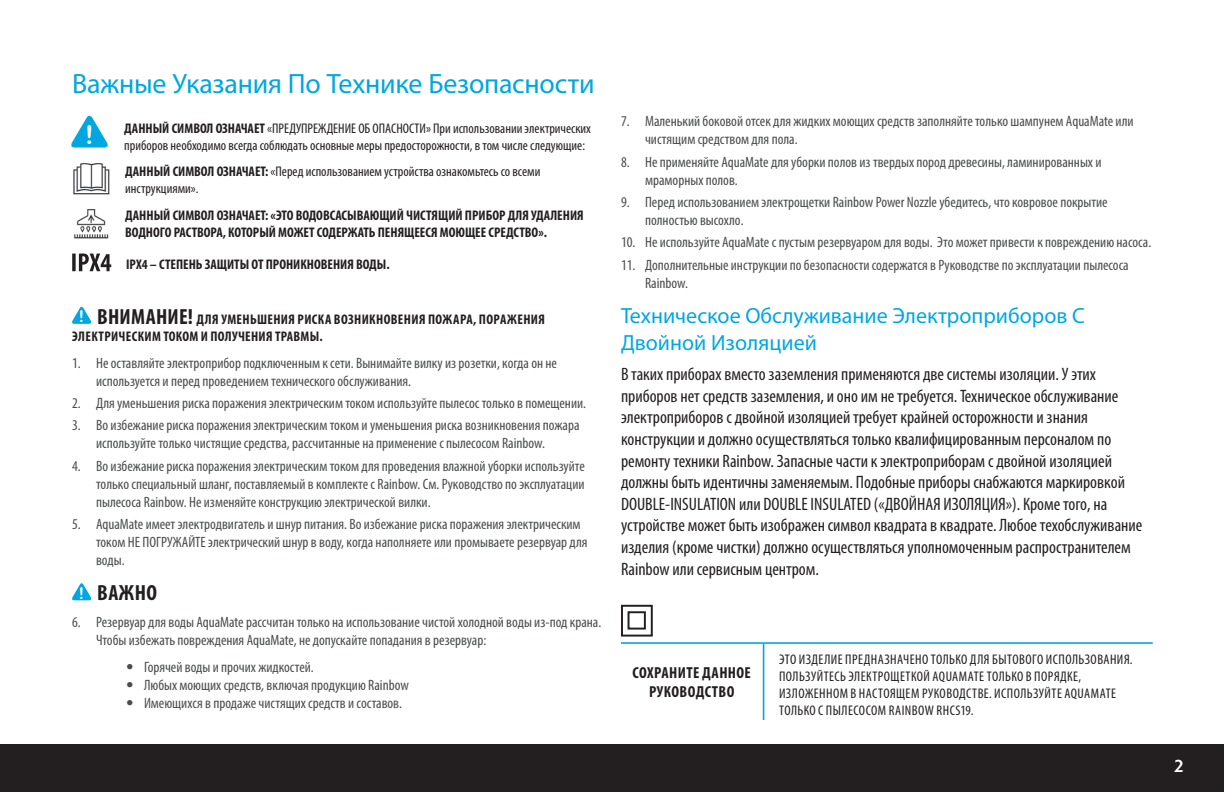
<style>
.page{position:relative;width:1224px;height:792px;background:#fff}
.page>*{position:absolute;margin:0;border:0;box-sizing:border-box;transform-origin:0 0}
.t1{font:28px "Myriad Pro";letter-spacing:-.01em;color:#00a7e1}
.t2{font:22px/26.4px "Myriad Pro";color:#00a7e1}
.t3{font:700 condensed 22px "Myriad Pro";letter-spacing:.02em;color:#231f20}
.t4{font:condensed 18px/21.6px "Myriad Pro";color:#231f20}
.t5{font:700 condensed 16px/19.2px "Myriad Pro";letter-spacing:.025em;color:#231f20;text-align:center}
.t6{font:500 16px "Dunbar Tall";color:#fff}
.t7{font:condensed 15px/18px "Myriad Pro";color:#4b4c4d}
.t8{font:condensed 14px/16.8px "Myriad Pro";letter-spacing:.005em;color:#231f20}
.t9{font:condensed 14px/16.8px "Myriad Pro";letter-spacing:.03em;color:#231f20}
.t10{font:700 condensed 14px/16.8px "Myriad Pro";color:#231f20}
.t11{font:700 condensed 14px/16.8px "Myriad Pro";letter-spacing:.025em;color:#231f20}
.s1{font-family:"Arial Rounded MT Bold";font-stretch:normal;font-size:25.6px;color:#fff}
.s2{font-weight:700}
.s3{font-family:"Arial Rounded MT Bold";font-weight:400;font-stretch:normal;font-size:16.2px;color:#fff}
.s4{font-size:22px}
.s5{font-family:"Helvetica Neue LT Std";font-weight:300}
</style>
<div class="page">
<div style="left:0;top:744px;width:1224px;height:48px;background:#231f20"></div>
<svg style="left:72px;top:306px;width:20px;height:18px"></svg>
<svg style="left:72px;top:583px;width:20px;height:17px"></svg>
<hr style="left:621px;top:642px;width:532px;height:2px;background:#00a7e1">
<hr style="left:763px;top:644px;width:1px;height:76px;background:#00a7e1">
<div style="left:621px;top:605px;width:32px;height:32px;border:2px solid #231f20"></div>
<div style="left:628px;top:611px;width:18px;height:19px;border:2px solid #231f20"></div>
<svg style="left:71px;top:115px;width:37px;height:33px"></svg>
<img style="left:73px;top:163px;width:37px;height:32px">
<img style="left:74px;top:209px;width:35px;height:29px">
<svg style="left:72px;top:253px;width:39px;height:18px"></svg>
<h1 class="t1" style="left:72px;top:66px;width:524px">Важные Указания По Технике Безопасности</h1>
<p class="t8" style="left:124px;top:120px;width:468px;text-indent:-39px"><span class="s1">!</span> <span class="s2">ДАННЫЙ СИМВОЛ ОЗНАЧАЕТ</span> «ПРЕДУПРЕЖДЕНИЕ ОБ ОПАСНОСТИ» При использовании электрических приборов необходимо всегда соблюдать основные меры предосторожности, в том числе следующие:</p>
<p class="t8" style="left:125px;top:163px;width:417px"><span class="s2">ДАННЫЙ СИМВОЛ ОЗНАЧАЕТ:</span> «Перед использованием устройства ознакомьтесь со всеми инструкциями».</p>
<p class="t10" style="left:125px;top:208px;width:460px">ДАННЫЙ СИМВОЛ ОЗНАЧАЕТ: «ЭТО ВОДОВСАСЫВАЮЩИЙ ЧИСТЯЩИЙ ПРИБОР ДЛЯ УДАЛЕНИЯ<br>ВОДНОГО РАСТВОРА, КОТОРЫЙ МОЖЕТ СОДЕРЖАТЬ ПЕНЯЩЕЕСЯ МОЮЩЕЕ СРЕДСТВО».</p>
<p class="t10" style="left:126px;top:256px;width:265px">IPX4 – СТЕПЕНЬ ЗАЩИТЫ ОТ ПРОНИКНОВЕНИЯ ВОДЫ.</p>
<p class="t11" style="left:72px;top:311px;width:474px;text-indent:7px"><span class="s3">!</span> <span class="s4">ВНИМАНИЕ!</span> ДЛЯ УМЕНЬШЕНИЯ РИСКА ВОЗНИКНОВЕНИЯ ПОЖАРА, ПОРАЖЕНИЯ<br>ЭЛЕКТРИЧЕСКИМ ТОКОМ И ПОЛУЧЕНИЯ ТРАВМЫ.</p>
<p class="t7" style="left:96px;top:354px;width:462px;text-indent:-24px">1. Не оставляйте электроприбор подключенным к сети. Вынимайте вилку из розетки, когда он не используется и перед проведением технического обслуживания.</p>
<p class="t7" style="left:72px;top:394px;width:516px">2. Для уменьшения риска поражения электрическим током используйте пылесос только в помещении.</p>
<p class="t7" style="left:96px;top:416px;width:485px;text-indent:-24px">3. Во избежание риска поражения электрическим током и уменьшения риска возникновения пожара используйте только чистящие средства, рассчитанные на применение с пылесосом Rainbow.</p>
<p class="t7" style="left:96px;top:456px;width:490px;text-align:justify;text-indent:-24px">4. Во избежание риска поражения электрическим током для проведения влажной уборки используйте только специальный шланг, поставляемый в комплекте с Rainbow. См. Руководство по эксплуатации пылесоса Rainbow. Не изменяйте конструкцию электрической вилки.</p>
<p class="t7" style="left:96px;top:515px;width:493px;text-indent:-24px">5. AquaMate имеет электродвигатель и шнур питания. Во избежание риска поражения электрическим током НЕ ПОГРУЖАЙТЕ электрический шнур в воду, когда наполняете или промываете резервуар для воды.</p>
<h2 class="t3" style="left:79px;top:581px;width:80px"><span class="s3">!</span> ВАЖНО</h2>
<p class="t7" style="left:96px;top:613px;width:507px;text-indent:-24px">6. Резервуар для воды AquaMate рассчитан только на использование чистой холодной воды из-под крана.<br>Чтобы избежать повреждения AquaMate, не допускайте попадания в резервуар:</p>
<p class="t7" style="left:126px;top:658px;width:189px"><span class="s5">•</span> Горячей воды и прочих жидкостей.</p>
<p class="t7" style="left:126px;top:676px;width:284px"><span class="s5">•</span> Любых моющих средств, включая продукцию Rainbow</p>
<p class="t7" style="left:126px;top:694px;width:278px"><span class="s5">•</span> Имеющихся в продаже чистящих средств и составов.</p>
<p class="t7" style="left:645px;top:112px;width:490px;text-indent:-24px">7. Маленький боковой отсек для жидких моющих средств заполняйте только шампунем AquaMate или чистящим средством для пола.</p>
<p class="t7" style="left:645px;top:153px;width:458px;text-indent:-24px">8. Не применяйте AquaMate для уборки полов из твердых пород древесины, ламинированных и мраморных полов.</p>
<p class="t7" style="left:645px;top:193px;width:464px;text-indent:-24px">9. Перед использованием электрощетки Rainbow Power Nozzle убедитесь, что ковровое покрытие полностью высохло.</p>
<p class="t7" style="left:621px;top:233px;width:532px">10. Не используйте AquaMate с пустым резервуаром для воды. Это может привести к повреждению насоса.</p>
<p class="t7" style="left:645px;top:256px;width:485px;text-indent:-24px">11. Дополнительные инструкции по безопасности содержатся в Руководстве по эксплуатации пылесоса<br>Rainbow.</p>
<h2 class="t2" style="left:621px;top:302px;width:465px">Техническое Обслуживание Электроприборов С<br>Двойной Изоляцией</h2>
<p class="t4" style="left:621px;top:363px;width:523px">В таких приборах вместо заземления применяются две системы изоляции. У этих приборов нет средств заземления, и оно им не требуется. Техническое обслуживание электроприборов с двойной изоляцией требует крайней осторожности и знания конструкции и должно осуществляться только квалифицированным персоналом по ремонту техники Rainbow. Запасные части к электроприборам с двойной изоляцией должны быть идентичны заменяемым. Подобные приборы снабжаются маркировкой DOUBLE-INSULATION или DOUBLE INSULATED («ДВОЙНАЯ ИЗОЛЯЦИЯ»). Кроме того, на устройстве может быть изображен символ квадрата в квадрате. Любое техобслуживание изделия (кроме чистки) должно осуществляться уполномоченным распространителем Rainbow или сервисным центром.</p>
<p class="t5" style="left:633px;top:664px;width:120px">СОХРАНИТЕ ДАННОЕ<br>РУКОВОДСТВО</p>
<p class="t9" style="left:779px;top:651px;width:355px">ЭТО ИЗДЕЛИЕ ПРЕДНАЗНАЧЕНО ТОЛЬКО ДЛЯ БЫТОВОГО ИСПОЛЬЗОВАНИЯ.<br>ПОЛЬЗУЙТЕСЬ ЭЛЕКТРОЩЕТКОЙ AQUAMATE ТОЛЬКО В ПОРЯДКЕ, ИЗЛОЖЕННОМ В НАСТОЯЩЕМ РУКОВОДСТВЕ. ИСПОЛЬЗУЙТЕ AQUAMATE ТОЛЬКО С ПЫЛЕСОСОМ RAINBOW RHCS19.</p>
<p class="t6" style="left:1174px;top:755px;width:11px">2</p>
</div>
